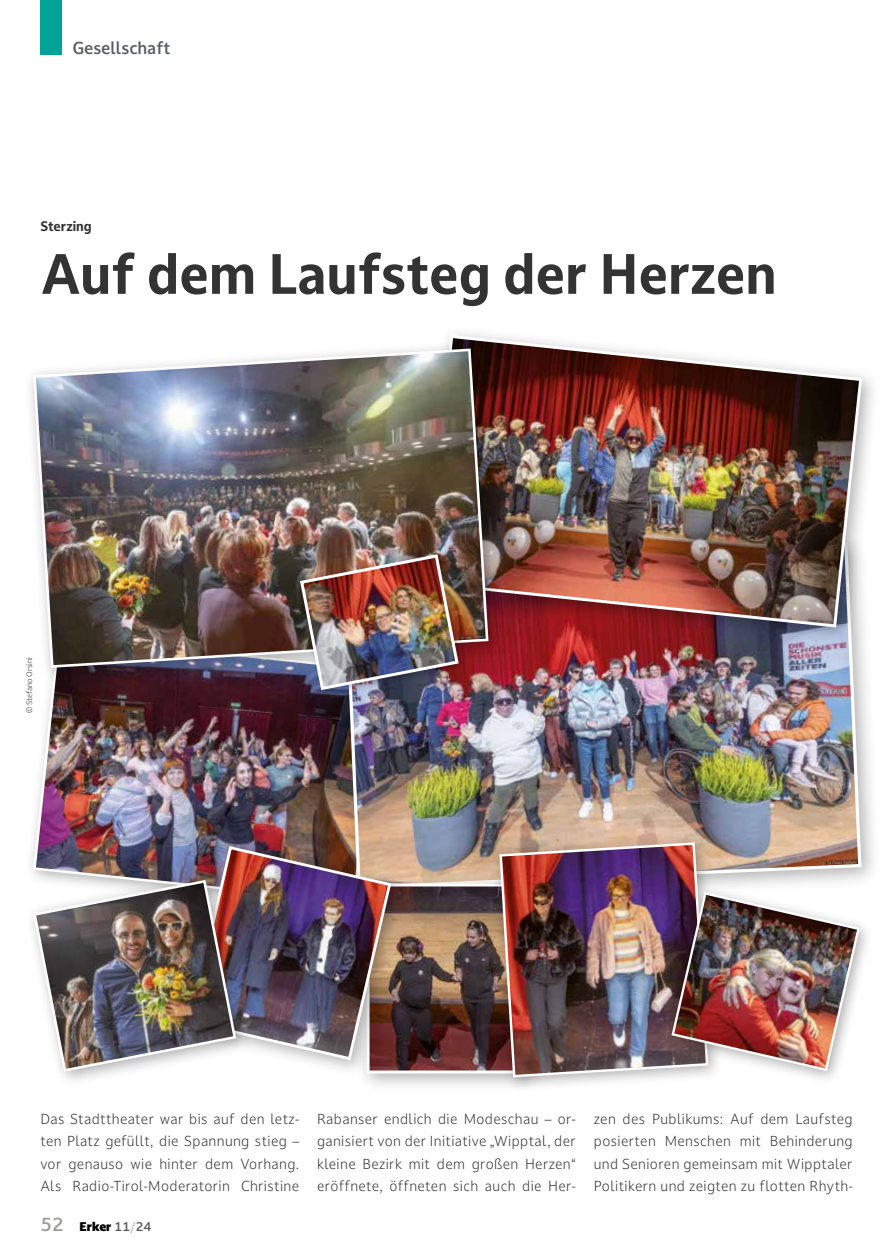
<style>
.page{position:relative;width:893px;height:1255px;background:#fff}
.page>*{position:absolute;margin:0;border:0;box-sizing:border-box;transform-origin:0 0}
.t1{font:700 53.55px "Darkmode Darkmode Off";color:#333}
.t2{font:500 16.5px "Darkmode Darkmode Off";color:#575e62}
.t3{font:300 13.8px/22.5px "Darkmode Darkmode Off";letter-spacing:.03em;color:#333;text-align:justify}
.t4{font:700 13.2px "Darkmode Darkmode Off";color:#333}
.t5{font:900 12px "Darkmode Darkmode Off";color:#000}
.t6{font:300 7.65px "Darkmode Darkmode Off";color:#333}
.s1{font-weight:500;font-size:18px;color:#9d9d9c}
.s2{font-weight:500;color:#575756}
.s3{font-weight:500;color:#c6c6c6}
</style>
<div class="page">
<img style="left:33px;top:683px;width:298px;height:161px">
<div style="left:331px;top:530px;width:551px;height:379px;background:#000;opacity:.31"></div>
<img style="left:342px;top:646px;width:521px;height:237px">
<div style="left:40px;top:0;width:22px;height:54px;background:#00a397"></div>
<div style="left:355px;top:871px;width:191px;height:221px;background:#000;opacity:.31"></div>
<img style="left:409px;top:887px;width:81px;height:182px">
<div style="left:367px;top:883px;width:159px;height:190px;border:3px solid #fff"></div>
<div style="left:490px;top:833px;width:234px;height:259px;background:#000;opacity:.31"></div>
<img style="left:498px;top:841px;width:212px;height:237px">
<div style="left:179px;top:836px;width:230px;height:241px;background:#000;opacity:.31"></div>
<div style="left:414px;top:324px;width:466px;height:322px;background:#000;opacity:.31"></div>
<img style="left:423px;top:333px;width:441px;height:296px">
<div style="left:24px;top:871px;width:228px;height:216px;background:#fff"></div>
<img style="left:32px;top:844px;width:361px;height:229px">
<div style="left:24px;top:339px;width:481px;height:344px;background:#000;opacity:.31"></div>
<img style="left:32px;top:347px;width:458px;height:322px">
<div style="left:663px;top:883px;width:211px;height:202px;background:#000;opacity:.31"></div>
<img style="left:670px;top:890px;width:191px;height:182px">
<div style="left:295px;top:549px;width:172px;height:148px;background:#000;opacity:.31"></div>
<img style="left:298px;top:552px;width:162px;height:140px">
<p class="t2" style="left:72px;top:37px;width:99px">Gesellschaft</p>
<p class="t4" style="left:40px;top:217px;width:53px">Sterzing</p>
<h1 class="t1" style="left:40px;top:238px;width:738px">Auf dem Laufsteg der Herzen</h1>
<p class="t6" style="left:24px;top:713px;width:58px;rotate:-90deg">© Stefano Orsini</p>
<p class="t3" style="left:40px;top:1107px;width:260px">Das Stadttheater war bis auf den letz&shy;ten Platz gefüllt, die Spannung stieg – vor genauso wie hinter dem Vorhang.<br>Als Radio-Tirol-Moderatorin Christine</p>
<p class="t3" style="left:317px;top:1107px;width:260px">Rabanser endlich die Modeschau – or&shy;ganisiert von der Initiative „Wipptal, der kleine Bezirk mit dem großen Herzen“ eröffnete, öffneten sich auch die Her-</p>
<p class="t3" style="left:594px;top:1107px;width:260px">zen des Publikums: Auf dem Laufsteg posierten Menschen mit Behinderung und Senioren gemeinsam mit Wipptaler Politikern und zeigten zu flotten Rhyth-</p>
<p class="t5" style="left:40px;top:1218px;width:112px"><span class="s1">52</span> Erker <span class="s2">11</span><span class="s3">/</span><span class="s2">24</span></p>
</div>
